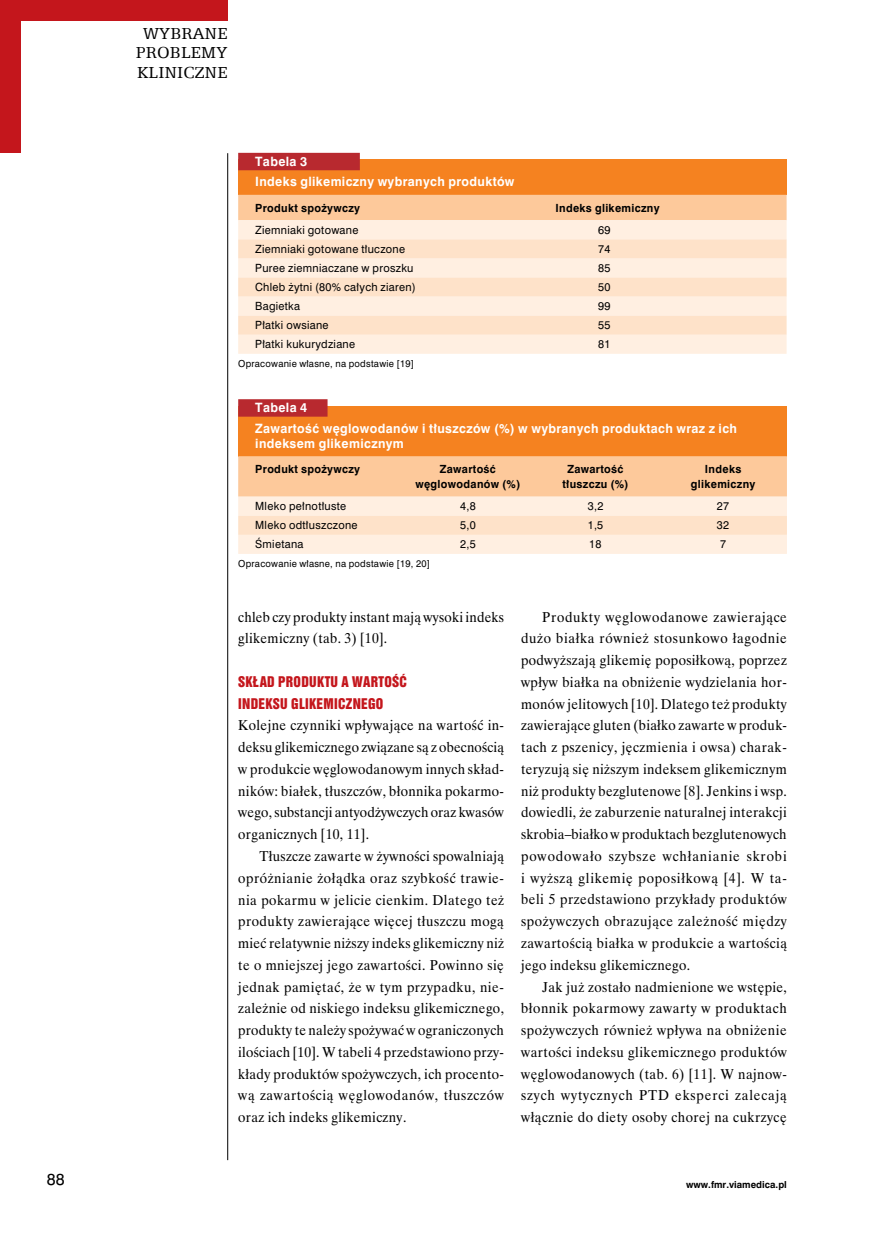
<style>
.page{position:relative;width:872px;height:1234px;background:#fff}
.page>*{position:absolute;margin:0;border:0;box-sizing:border-box;transform-origin:0 0}
.t1{font:18px/19.5px "Egyptian 505 EU";letter-spacing:.015em;color:#000;text-align:center}
.t2{font:15px "Swis 721 PL";color:#000}
.t3{font:14.25px/21.8px "Time Ibis EE";letter-spacing:.025em;color:#000;text-align:justify;scale:.95 1}
.t4{font:13.5px/21.8px "Swis 921 EU";letter-spacing:.025em;color:#c4161c}
.t5{font:700 12px/20.4px "Swis 721 PL";letter-spacing:.03em;color:#fff}
.t6{font:10.5px "Swis 721 PL";letter-spacing:.03em;color:#000}
.t7{font:700 10.5px/15px "Swis 721 PL";letter-spacing:.03em;color:#000;text-align:center}
.t8{font:9px "Swis 721 PL";letter-spacing:.03em;color:#000}
.t9{font:700 9px "Swis 721 PL";color:#000}
</style>
<div class="page">
<hr style="left:227px;top:153px;width:1px;height:1006px;background:#000">
<div style="left:0;top:0;width:227px;height:21px;background:#c4161c"></div>
<div style="left:0;top:0;width:21px;height:153px;background:#c4161c"></div>
<div style="left:238px;top:160px;width:548px;height:35px;background:#f58220"></div>
<div style="left:238px;top:195px;width:548px;height:25px;background:#fdc99b"></div>
<div style="left:238px;top:220px;width:548px;height:134px;background:#ffefe1"></div>
<svg style="left:238px;top:239px;width:548px;height:95px;background:#fee7d3"></svg>
<div style="left:238px;top:153px;width:122px;height:17px;background:#b8292f"></div>
<div style="left:238px;top:406px;width:549px;height:50px;background:#f58220"></div>
<svg style="left:238px;top:456px;width:549px;height:97px;background:#fddcbe"></svg>
<div style="left:238px;top:399px;width:89px;height:17px;background:#b8292f"></div>
<p class="t1" style="left:136px;top:23px;width:93px">WYBRANE<br>PROBLEMY<br>KLINICZNE</p>
<p class="t5" style="left:255px;top:151px;width:261px">Tabela 3<br>Indeks glikemiczny wybranych produktów</p>
<p class="t7" style="left:255px;top:200px;width:106px">Produkt spożywczy</p>
<p class="t7" style="left:555px;top:200px;width:106px">Indeks glikemiczny</p>
<p class="t6" style="left:255px;top:223px;width:105px">Ziemniaki gotowane</p>
<p class="t6" style="left:598px;top:223px;width:14px">69</p>
<p class="t6" style="left:255px;top:242px;width:151px">Ziemniaki gotowane tłuczone</p>
<p class="t6" style="left:598px;top:242px;width:14px">74</p>
<p class="t6" style="left:255px;top:261px;width:160px">Puree ziemniaczane w proszku</p>
<p class="t6" style="left:598px;top:261px;width:14px">85</p>
<p class="t6" style="left:255px;top:280px;width:162px">Chleb żytni (80% całych ziaren)</p>
<p class="t6" style="left:598px;top:280px;width:14px">50</p>
<p class="t6" style="left:255px;top:299px;width:47px">Bagietka</p>
<p class="t6" style="left:598px;top:299px;width:14px">99</p>
<p class="t6" style="left:255px;top:318px;width:75px">Płatki owsiane</p>
<p class="t6" style="left:598px;top:318px;width:14px">55</p>
<p class="t6" style="left:255px;top:337px;width:101px">Płatki kukurydziane</p>
<p class="t6" style="left:598px;top:337px;width:14px">81</p>
<p class="t8" style="left:238px;top:358px;width:178px">Opracowanie własne, na podstawie [19]</p>
<p class="t5" style="left:255px;top:397px;width:483px">Tabela 4<br>Zawartość węglowodanów i tłuszczów (%) w wybranych produktach wraz z ich</p>
<p class="t5" style="left:255px;top:432px;width:150px">indeksem glikemicznym</p>
<p class="t7" style="left:255px;top:461px;width:106px">Produkt spożywczy</p>
<p class="t7" style="left:415px;top:461px;width:106px">Zawartość węglowodanów (%)</p>
<p class="t7" style="left:562px;top:461px;width:68px">Zawartość tłuszczu (%)</p>
<p class="t7" style="left:691px;top:461px;width:66px">Indeks glikemiczny</p>
<p class="t6" style="left:255px;top:499px;width:93px">Mleko pełnotłuste</p>
<p class="t6" style="left:460px;top:499px;width:17px">4,8</p>
<p class="t6" style="left:587px;top:499px;width:17px">3,2</p>
<p class="t6" style="left:717px;top:499px;width:14px">27</p>
<p class="t6" style="left:255px;top:518px;width:104px">Mleko odtłuszczone</p>
<p class="t6" style="left:460px;top:518px;width:17px">5,0</p>
<p class="t6" style="left:587px;top:518px;width:17px">1,5</p>
<p class="t6" style="left:717px;top:518px;width:14px">32</p>
<p class="t6" style="left:255px;top:537px;width:50px">Śmietana</p>
<p class="t6" style="left:460px;top:537px;width:17px">2,5</p>
<p class="t6" style="left:589px;top:537px;width:14px">18</p>
<p class="t6" style="left:720px;top:537px;width:8px">7</p>
<p class="t8" style="left:238px;top:558px;width:194px">Opracowanie własne, na podstawie [19, 20]</p>
<p class="t3" style="left:238px;top:605px;width:281px">chleb czy produkty instant mają wysoki indeks glikemiczny (tab. 3) [10].</p>
<p class="t4" style="left:238px;top:670px;width:170px">SKŁAD PRODUKTU A WARTOŚĆ<br>INDEKSU GLIKEMICZNEGO</p>
<p class="t3" style="left:238px;top:714px;width:281px">Kolejne czynniki wpływające na wartość in&shy;deksu glikemicznego związane są z obecnością w produkcie węglowodanowym innych skład&shy;ników: białek, tłuszczów, błonnika pokarmo&shy;wego, substancji antyodżywczych oraz kwasów organicznych [10, 11].</p>
<p class="t3" style="left:238px;top:844px;width:281px;text-indent:21px">Tłuszcze zawarte w żywności spowalniają opróżnianie żołądka oraz szybkość trawie&shy;nia pokarmu w jelicie cienkim. Dlatego też produkty zawierające więcej tłuszczu mogą mieć relatywnie niższy indeks glikemiczny niż te o mniejszej jego zawartości. Powinno się jednak pamiętać, że w tym przypadku, nie&shy;zależnie od niskiego indeksu glikemicznego, produkty te należy spożywać w ograniczonych ilościach [10]. W tabeli 4 przedstawiono przy&shy;kłady produktów spożywczych, ich procento&shy;wą zawartością węglowodanów, tłuszczów oraz ich indeks glikemiczny.</p>
<p class="t3" style="left:521px;top:605px;width:281px;text-indent:21px">Produkty węglowodanowe zawierające dużo białka również stosunkowo łagodnie podwyższają glikemię poposiłkową, poprzez wpływ białka na obniżenie wydzielania hor&shy;monów jelitowych [10]. Dlatego też produkty zawierające gluten (białko zawarte w produk&shy;tach z pszenicy, jęczmienia i owsa) charak&shy;teryzują się niższym indeksem glikemicznym niż produkty bezglutenowe [8]. Jenkins i wsp. dowiedli, że zaburzenie naturalnej interakcji skrobia–białko w produktach bezglutenowych powodowało szybsze wchłanianie skrobi i wyższą glikemię poposiłkową [4]. W ta&shy;beli 5 przedstawiono przykłady produktów spożywczych obrazujące zależność między zawartością białka w produkcie a wartością jego indeksu glikemicznego.</p>
<p class="t3" style="left:521px;top:975px;width:281px;text-indent:21px">Jak już zostało nadmienione we wstępie, błonnik pokarmowy zawarty w produktach spożywczych również wpływa na obniżenie wartości indeksu glikemicznego produktów węglowodanowych (tab. 6) [11]. W najnow&shy;szych wytycznych PTD eksperci zalecają włącznie do diety osoby chorej na cukrzycę</p>
<p class="t2" style="left:47px;top:1169px;width:19px">88</p>
<p class="t9" style="left:686px;top:1178px;width:102px">www.fmr.viamedica.pl</p>
</div>
